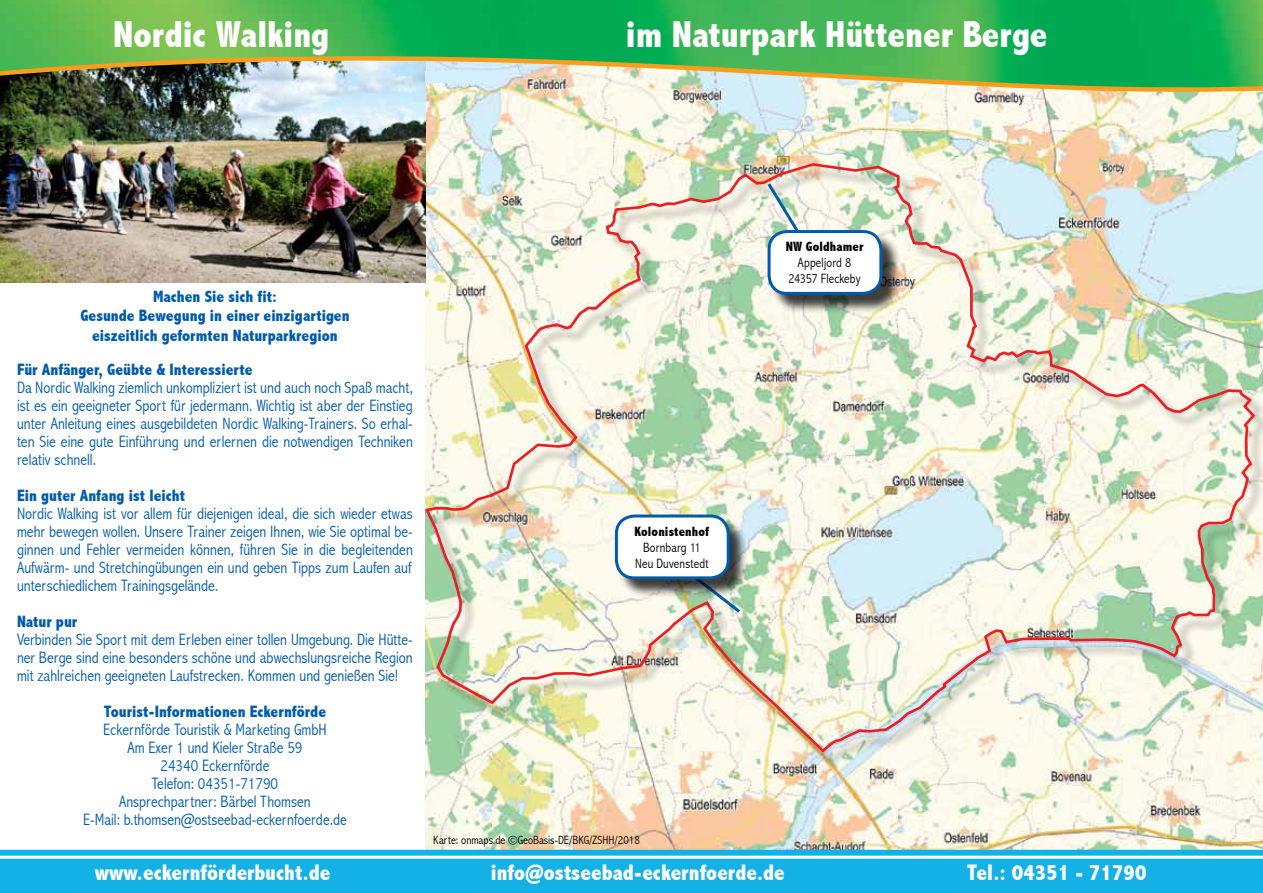
<style>
.page{position:relative;width:1263px;height:893px;background:#fff}
.page>*{position:absolute;margin:0;border:0;box-sizing:border-box;transform-origin:0 0}
.t1{font:800 condensed 38.55px "Abadi";color:#fff}
.t2{font:800 condensed 37.5px "Abadi";color:#fff}
.t3{font:800 condensed 22.5px "Abadi";color:#fff}
.t4{font:300 condensed 16.5px/18px "Abadi";color:#005baa;text-align:justify}
.t5{font:800 condensed 16.5px/19.5px "Abadi";color:#005baa;text-align:center}
.t6{font:300 condensed 13.5px/16px "Abadi";letter-spacing:.01em;color:#000;text-align:center}
.t7{font:800 condensed 13.5px "Abadi";letter-spacing:.01em;color:#000}
.t8{font:300 condensed 12px "Abadi";color:#000}
</style>
<div class="page">
<img style="left:425px;top:95px;width:838px;height:755px">
<div style="left:428px;top:166px;width:835px;height:602px;background:#000;opacity:.4"></div>
<img style="left:425px;top:162px;width:832px;height:593px">
<img style="left:0;top:95px;width:426px;height:188px">
<img style="left:0;top:0;width:1263px;height:34px">
<img style="left:0;top:34px;width:1263px;height:61px">
<div style="left:0;top:850px;width:1263px;height:43px;background:#14b1e7"></div>
<hr style="left:0;top:856px;width:1263px;height:3px;background:#fff">
<svg style="left:689px;top:598px;width:54px;height:18px"></svg>
<svg style="left:765px;top:180px;width:38px;height:58px;background:#d0dcd3"></svg>
<img style="left:426px;top:71px;width:79px;height:11px">
<div style="left:770px;top:232px;width:131px;height:81px;background:#000;opacity:.75"></div>
<div style="left:769px;top:232px;width:112px;height:61px;background:#fff;border-radius:18px"></div>
<div style="left:767px;top:230px;width:115px;height:65px;border:3px solid #005baa;border-radius:18px"></div>
<div style="left:617px;top:517px;width:131px;height:81px;background:#000;opacity:.75"></div>
<div style="left:616px;top:516px;width:112px;height:62px;background:#fff;border-radius:18px"></div>
<div style="left:615px;top:514px;width:115px;height:65px;border:3px solid #005baa;border-radius:18px"></div>
<h2 class="t2" style="left:113px;top:12px;width:218px">Nordic Walking</h2>
<h2 class="t2" style="left:626px;top:12px;width:423px">im Naturpark Hüttener Berge</h2>
<h1 class="t1" style="left:968px;top:23px;width:148px">Bistensee</h1>
<p class="t5" style="left:80px;top:286px;width:271px">Machen Sie sich fit:<br>Gesunde Bewegung in einer einzigartigen eiszeitlich geformten Naturparkregion</p>
<p class="t5" style="left:17px;top:360px;width:237px">Für Anfänger, Geübte &amp; Interessierte</p>
<p class="t4" style="left:17px;top:378px;width:397px">Da Nordic Walking ziemlich unkompliziert ist und auch noch Spaß macht, ist es ein geeigneter Sport für jedermann. Wichtig ist aber der Einstieg unter Anleitung eines ausgebildeten Nordic Walking-Trainers. So erhal&shy;ten Sie eine gute Einführung und erlernen die notwendigen Techniken relativ schnell.</p>
<p class="t5" style="left:17px;top:486px;width:169px">Ein guter Anfang ist leicht</p>
<p class="t4" style="left:17px;top:504px;width:397px">Nordic Walking ist vor allem für diejenigen ideal, die sich wieder etwas mehr bewegen wollen. Unsere Trainer zeigen Ihnen, wie Sie optimal be&shy;ginnen und Fehler vermeiden können, führen Sie in die begleitenden Aufwärm- und Stretchingübungen ein und geben Tipps zum Laufen auf unterschiedlichem Trainingsgelände.</p>
<p class="t5" style="left:17px;top:612px;width:62px">Natur pur</p>
<p class="t4" style="left:17px;top:630px;width:397px">Verbinden Sie Sport mit dem Erleben einer tollen Umgebung. Die Hütte&shy;ner Berge sind eine besonders schöne und abwechslungsreiche Region mit zahlreichen geeigneten Laufstrecken. Kommen und genießen Sie!</p>
<p class="t5" style="left:104px;top:702px;width:224px">Tourist-Informationen Eckernförde</p>
<p class="t4" style="left:83px;top:721px;width:265px;text-align:center">Eckernförde Touristik &amp; Marketing GmbH<br>Am Exer 1 und Kieler Straße 59<br>24340 Eckernförde<br>Telefon: 04351-71790<br>Ansprechpartner: Bärbel Thomsen<br>E-Mail: b.thomsen@ostseebad-eckernfoerde.de</p>
<p class="t7" style="left:635px;top:523px;width:76px">Kolonistenhof</p>
<p class="t6" style="left:635px;top:539px;width:75px">Bornbarg 11<br>Neu Duvenstedt</p>
<p class="t8" style="left:433px;top:833px;width:208px">Karte: onmaps.de ©GeoBasis-DE/BKG/ZSHH/2018</p>
<p class="t7" style="left:786px;top:239px;width:79px">NW Goldhamer</p>
<p class="t6" style="left:789px;top:255px;width:73px">Appeljord 8<br>24357 Fleckeby</p>
<h3 class="t3" style="left:95px;top:860px;width:237px">www.eckernförderbucht.de</h3>
<h3 class="t3" style="left:491px;top:860px;width:295px">info@ostseebad-eckernfoerde.de</h3>
<h3 class="t3" style="left:967px;top:860px;width:181px">Tel.: 04351 - 71790</h3>
</div>
